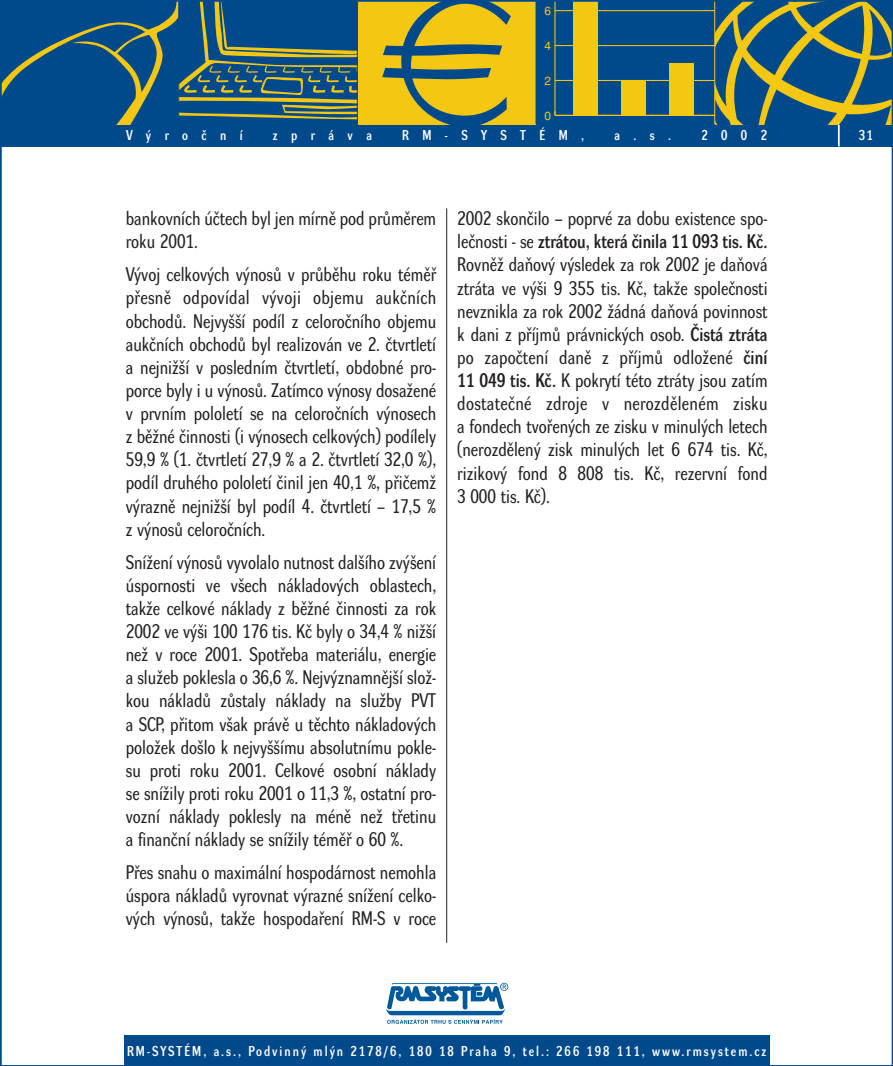
<style>
.page{position:relative;width:893px;height:1066px;background:#fff}
.page>*{position:absolute;margin:0;border:0;box-sizing:border-box;transform-origin:0 0}
.t1{font:19.25px/23.1px "Dynamo RMCE";color:#231f20;text-align:justify}
.t2{font:700 19.25px "Dynamo LMCE";color:#231f20}
.t3{font:700 14px "Dynamo LMCE";letter-spacing:.145em;color:#fff}
.t4{font:700 14px "Dynamo LMCE";letter-spacing:.96em;color:#fff}
.t5{font:11.9px "Helvetica CE";color:#f3c712}
.s1{font-family:"Dynamo RMCE";font-weight:400}
.s2{font-family:"Dynamo LMCE";font-weight:700}
</style>
<div class="page">
<div style="left:0;top:124px;width:892px;height:22px;background:#004a8c"></div>
<div style="left:124px;top:1035px;width:645px;height:30px;background:#004a8c"></div>
<hr style="left:446px;top:208px;width:1px;height:735px;background:#231f20">
<svg style="left:386px;top:983px;width:122px;height:41px"></svg>
<hr style="left:837px;top:124px;width:2px;height:22px;background:#fff">
<svg style="left:715px;top:3px;width:174px;height:121px;background:#476e67"></svg>
<div style="left:357px;top:0;width:179px;height:124px;background:#f3c712"></div>
<svg style="left:382px;top:3px;width:129px;height:121px"></svg>
<svg style="left:3px;top:3px;width:354px;height:121px;background:#225b7a"></svg>
<div style="left:536px;top:0;width:178px;height:124px;background:#004a8c"></div>
<hr style="left:554px;top:0;width:1px;height:115px;background:#f3c712">
<hr style="left:555px;top:115px;width:159px;height:1px;background:#f3c712">
<hr style="left:555px;top:80px;width:159px;height:1px;background:#f3c712">
<hr style="left:555px;top:45px;width:159px;height:1px;background:#f3c712">
<hr style="left:555px;top:10px;width:159px;height:1px;background:#f3c712">
<div style="left:670px;top:63px;width:24px;height:52px;background:#f3c712"></div>
<div style="left:621px;top:80px;width:24px;height:35px;background:#f3c712"></div>
<div style="left:573px;top:0;width:24px;height:115px;background:#f3c712"></div>
<hr style="left:714px;top:0;width:1px;height:124px;background:#f3c712">
<hr style="left:535px;top:0;width:1px;height:124px;background:#004a8c">
<hr style="left:357px;top:0;width:1px;height:124px;background:#004a8c">
<hr style="left:178px;top:0;width:1px;height:124px;background:#004a8c">
<p class="t5" style="left:544px;top:6px;width:8px">6</p>
<p class="t5" style="left:544px;top:41px;width:8px">4</p>
<p class="t5" style="left:544px;top:76px;width:8px">2</p>
<p class="t5" style="left:544px;top:111px;width:8px">0</p>
<p class="t3" style="left:126px;top:129px;width:118px">V˘roãní</p>
<p class="t3" style="left:273px;top:129px;width:100px">zpráva</p>
<p class="t4" style="left:402px;top:129px;width:184px">RM-SYSTÉM,</p>
<p class="t3" style="left:614px;top:129px;width:58px">a.s.</p>
<p class="t3" style="left:701px;top:129px;width:67px">2002</p>
<p class="t3" style="left:858px;top:129px;width:15px">31</p>
<p class="t1" style="left:126px;top:209px;width:312px">bankovních úãtech byl jen mírnû pod prÛmûrem roku 2001.</p>
<p class="t1" style="left:126px;top:265px;width:312px">V˘voj celkov˘ch v˘nosÛ v prÛbûhu roku témûfi pfiesnû odpovídal v˘voji objemu aukãních obchodÛ. Nejvy‰‰í podíl z celoroãního objemu aukãních obchodÛ byl realizován ve 2. ãtvrtletí a nejniÏ‰í v posledním ãtvrtletí, obdobné pro&shy;porce byly i u v˘nosÛ. Zatímco v˘nosy dosaÏené v prvním pololetí se na celoroãních v˘nosech z bûÏné ãinnosti (i v˘nosech celkov˘ch) podílely 59,9 % (1. ãtvrtletí 27,9 % a 2. ãtvrtletí 32,0 %), podíl druhého pololetí ãinil jen 40,1 %, pfiiãemÏ v˘raznû nejniÏ‰í byl podíl 4. ãtvrtletí – 17,5 % z v˘nosÛ celoroãních.</p>
<p class="t1" style="left:126px;top:552px;width:312px">SníÏení v˘nosÛ vyvolalo nutnost dal‰ího zv˘‰ení úspornosti ve v‰ech nákladov˘ch oblastech, takÏe celkové náklady z bûÏné ãinnosti za rok 2002 ve v˘‰i 100 176 tis. Kã byly o 34,4 % niÏ‰í neÏ v roce 2001. Spotfieba materiálu, energie a sluÏeb poklesla o 36,6 %. Nejv˘znamnûj‰í sloÏ&shy;kou nákladÛ zÛstaly náklady na sluÏby PVT a SCP, pfiitom v‰ak právû u tûchto nákladov˘ch poloÏek do‰lo k nejvy‰‰ímu absolutnímu pokle&shy;su proti roku 2001. Celkové osobní náklady se sníÏily proti roku 2001 o 11,3 %, ostatní pro&shy;vozní náklady poklesly na ménû neÏ tfietinu a finanãní náklady se sníÏily témûfi o 60 %.</p>
<p class="t1" style="left:126px;top:862px;width:312px">Pfies snahu o maximální hospodárnost nemohla úspora nákladÛ vyrovnat v˘razné sníÏení celko&shy;v˘ch v˘nosÛ, takÏe hospodafiení RM-S v roce</p>
<p class="t1" style="left:457px;top:209px;width:312px">2002 skonãilo – poprvé za dobu existence spo-</p>
<p class="t2" style="left:457px;top:234px;width:312px"><span class="s1">leãnosti - se</span> ztrátou, která ãinila 11 093 tis. Kã.</p>
<p class="t1" style="left:457px;top:255px;width:312px">RovnûÏ daÀov˘ v˘sledek za rok 2002 je daÀová ztráta ve v˘‰i 9 355 tis. Kã, takÏe spoleãnosti nevznikla za rok 2002 Ïádná daÀová povinnost k dani z pfiíjmÛ právnick˘ch osob. <span class="s2">âistá ztráta </span>po zapoãtení danû z pfiíjmÛ odloÏené <span class="s2">ãiní 11 049 tis. Kã.</span> K pokrytí této ztráty jsou zatím dostateãné zdroje v nerozdûleném zisku a fondech tvofien˘ch ze zisku v minul˘ch letech (nerozdûlen˘ zisk minul˘ch let 6 674 tis. Kã, rizikov˘ fond 8 808 tis. Kã, rezervní fond 3 000 tis. Kã).</p>
<p class="t3" style="left:127px;top:1045px;width:640px">RM-SYSTÉM, a.s., Podvinn˘ ml˘n 2178/6, 180 18 Praha 9, tel.: 266 198 111, www.rmsystem.cz</p>
</div>
